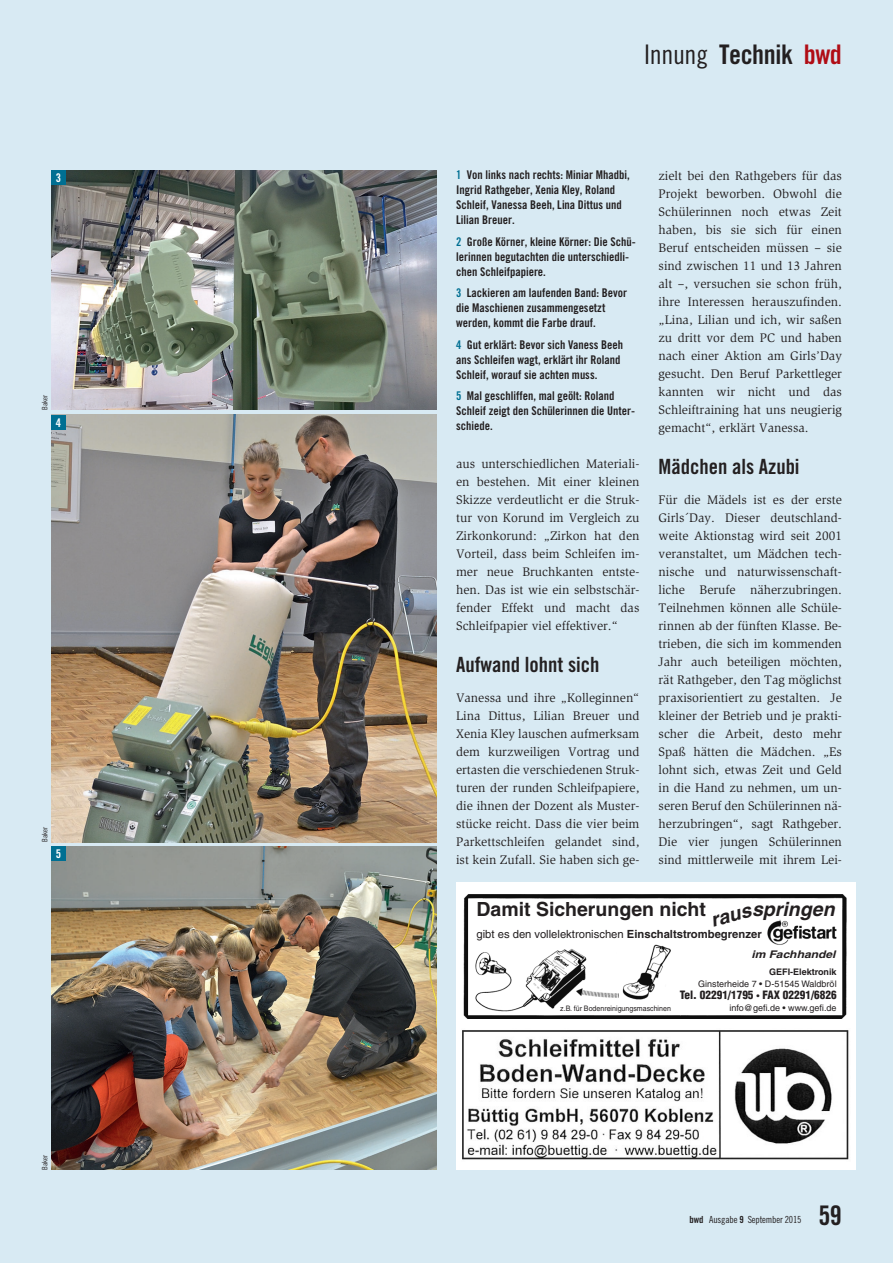
<style>
.page{position:relative;width:893px;height:1263px;background:#d8eaf3}
.page>*{position:absolute;margin:0;border:0;box-sizing:border-box;transform-origin:0 0}
.t1{font:27px "Trade Gothic Bold Cond Twenty";letter-spacing:-.015em;color:#231f20}
.t2{font:21px "Trade Gothic Bold Cond Twenty";color:#231f20}
.t3{font:700 19.5px "Helvetica";color:#231f20}
.t4{font:italic 700 19.5px "Helvetica";color:#231f20}
.t5{font:12.75px/18px "Slimbach";color:#231f20;text-align:justify}
.t6{font:12px/15px "Trade Gothic Bold Cond Twenty";color:#231f20}
.t7{font:12px "Trade Gothic Bold Cond Twenty";color:#fff}
.t8{font:11.25px "Helvetica";color:#231f20}
.t9{font:900 condensed 11.25px "Helvetica";color:#231f20}
.t10{font:italic 700 10.5px "Helvetica";color:#231f20;scale:1.15 1}
.t11{font:9.75px "Trade Gothic Cond Eighteen";letter-spacing:-.015em;color:#231f20}
.t12{font:9px "Helvetica";color:#231f20}
.t13{font:700 9px "Helvetica";color:#231f20}
.t14{font:7.5px "Helvetica";color:#231f20;scale:.94 1}
.t15{font:7.5px "Trade Gothic Cond Eighteen";color:#231f20}
.s1{font-family:"Trade Gothic Cond Eighteen"}
.s2{color:#b00d15}
.s3{color:#006f92}
.s4{font-weight:700}
.s5{font-weight:400;font-stretch:normal;font-size:9px}
.s6{font-family:"Trade Gothic Bold Cond Twenty"}
</style>
<div class="page">
<div style="left:456px;top:882px;width:400px;height:288px;background:#fff"></div>
<img style="left:464px;top:894px;width:382px;height:17px">
<img style="left:464px;top:911px;width:382px;height:107px">
<img style="left:462px;top:1030px;width:387px;height:130px">
<img style="left:51px;top:170px;width:386px;height:240px">
<img style="left:51px;top:846px;width:386px;height:324px">
<img style="left:51px;top:414px;width:386px;height:428px">
<div style="left:51px;top:170px;width:15px;height:15px;background:#006f92"></div>
<div style="left:51px;top:415px;width:15px;height:15px;background:#006f92"></div>
<div style="left:51px;top:846px;width:15px;height:15px;background:#006f92"></div>
<p class="t7" style="left:56px;top:171px;width:7px">3</p>
<p class="t15" style="left:40px;top:410px;width:16px;rotate:-90deg">Baker</p>
<p class="t7" style="left:56px;top:415px;width:7px">4</p>
<p class="t15" style="left:40px;top:842px;width:16px;rotate:-90deg">Baker</p>
<p class="t7" style="left:56px;top:847px;width:7px">5</p>
<p class="t15" style="left:40px;top:1170px;width:16px;rotate:-90deg">Baker</p>
<h1 class="t1" style="left:644px;top:38px;width:199px"><span class="s1">Innung</span> Technik <span class="s2">bwd</span></h1>
<p class="t6" style="left:456px;top:167px;width:175px"><span class="s3">1</span> Von links nach rechts: Miniar Mhadbi,<br>Ingrid Rathgeber, Xenia Kley, Roland<br>Schleif, Vanessa Beeh, Lina Dittus und<br>Lilian Breuer.</p>
<p class="t6" style="left:456px;top:234px;width:181px"><span class="s3">2</span> Große Körner, kleine Körner: Die Schü&shy;lerinnen begutachten die unterschiedli&shy;chen Schleifpapiere.</p>
<p class="t6" style="left:456px;top:285px;width:173px"><span class="s3">3</span> Lackieren am laufenden Band: Bevor die Maschienen zusammengesetzt werden, kommt die Farbe drauf.</p>
<p class="t6" style="left:456px;top:337px;width:169px"><span class="s3">4</span> Gut erklärt: Bevor sich Vaness Beeh ans Schleifen wagt, erklärt ihr Roland<br>Schleif, worauf sie achten muss.</p>
<p class="t6" style="left:456px;top:388px;width:181px"><span class="s3">5</span> Mal geschliffen, mal geölt: Roland<br>Schleif zeigt den Schülerinnen die Unter&shy;schiede.</p>
<p class="t5" style="left:456px;top:455px;width:185px">aus unterschiedlichen Materiali&shy;en bestehen. Mit einer kleinen Skizze verdeutlicht er die Struk&shy;tur von Korund im Vergleich zu Zirkonkorund: „Zirkon hat den Vorteil, dass beim Schleifen im&shy;mer neue Bruchkanten entste&shy;hen. Das ist wie ein selbstschär&shy;fender Effekt und macht das Schleifpapier viel effektiver.“</p>
<h2 class="t2" style="left:456px;top:652px;width:145px">Aufwand lohnt sich</h2>
<p class="t5" style="left:456px;top:689px;width:185px">Vanessa und ihre „Kolleginnen“ Lina Dittus, Lilian Breuer und Xenia Kley lauschen aufmerksam dem kurzweiligen Vortrag und ertasten die verschiedenen Struk&shy;turen der runden Schleifpapiere, die ihnen der Dozent als Muster&shy;stücke reicht. Dass die vier beim Parkettschleifen gelandet sind, ist kein Zufall. Sie haben sich ge-</p>
<p class="t5" style="left:659px;top:167px;width:185px">zielt bei den Rathgebers für das Projekt beworben. Obwohl die Schülerinnen noch etwas Zeit haben, bis sie sich für einen Beruf entscheiden müssen – sie sind zwischen 11 und 13 Jahren alt –, versuchen sie schon früh, ihre Interessen herauszufinden. „Lina, Lilian und ich, wir saßen zu dritt vor dem PC und haben nach einer Aktion am Girls’Day gesucht. Den Beruf Parkettleger kannten wir nicht und das Schleiftraining hat uns neugierig gemacht“, erklärt Vanessa.</p>
<h2 class="t2" style="left:659px;top:454px;width:143px">Mädchen als Azubi</h2>
<p class="t5" style="left:659px;top:491px;width:185px">Für die Mädels ist es der erste Girls´Day. Dieser deutschland&shy;weite Aktionstag wird seit 2001 veranstaltet, um Mädchen tech&shy;nische und naturwissenschaft&shy;liche Berufe näherzubringen.<br>Teilnehmen können alle Schüle&shy;rinnen ab der fünften Klasse. Be&shy;trieben, die sich im kommenden Jahr auch beteiligen möchten, rät Rathgeber, den Tag möglichst praxisorientiert zu gestalten. Je kleiner der Betrieb und je prakti&shy;scher die Arbeit, desto mehr Spaß hätten die Mädchen. „Es lohnt sich, etwas Zeit und Geld in die Hand zu nehmen, um un&shy;seren Beruf den Schülerinnen nä&shy;herzubringen“, sagt Rathgeber.<br>Die vier jungen Schülerinnen sind mittlerweile mit ihrem Lei-</p>
<h3 class="t3" style="left:476px;top:897px;width:231px">Damit Sicherungen nicht</h3>
<h3 class="t4" style="left:752px;top:897px;width:84px">springen</h3>
<h3 class="t4" style="left:708px;top:908px;width:43px;rotate:-15deg">raus</h3>
<p class="t8" style="left:476px;top:927px;width:287px">gibt es den vollelektronischen <span class="s4">Einschaltstrombegrenzer</span></p>
<p class="t10" style="left:751px;top:947px;width:75px">im Fachhandel</p>
<p class="t14" style="left:560px;top:1004px;width:119px">z.B. für Bodenreinigungsmaschinen</p>
<p class="t13" style="left:769px;top:966px;width:69px">GEFI-Elektronik</p>
<p class="t12" style="left:698px;top:978px;width:140px">Ginsterheide 7 • D-51545 Waldbröl</p>
<p class="t9" style="left:680px;top:988px;width:158px">Tel. 02291/1795 <span class="s5">•</span> FAX 02291/6826</p>
<p class="t12" style="left:730px;top:1003px;width:109px">info@gefi.de • www.gefi.de</p>
<p class="t11" style="left:689px;top:1213px;width:114px"><span class="s6">bwd</span> Ausgabe <span class="s6">9</span> September 2015</p>
<h1 class="t1" style="left:818px;top:1199px;width:25px">59</h1>
</div>
